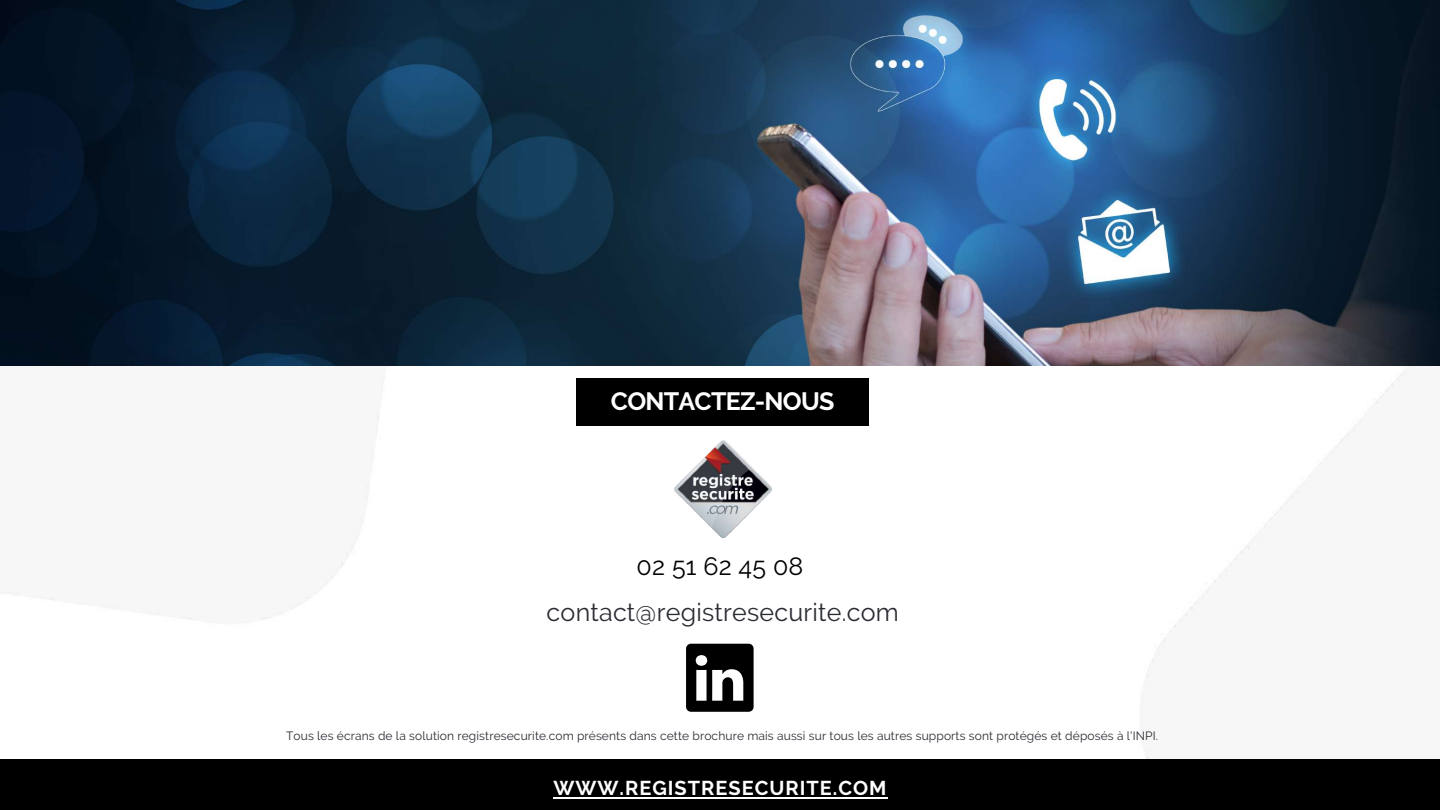
<style>
.page{position:relative;width:1440px;height:810px;background:#fff}
.page>*{position:absolute;margin:0;border:0;box-sizing:border-box;transform-origin:0 0}
.t1{font:25px "Raleway";letter-spacing:.01em;color:#2a2c33}
.t2{font:700 25px "Raleway";letter-spacing:-.03em;color:#fff}
.t3{font:25px "Raleway";letter-spacing:.01em;color:#000}
.t4{font:700 20px "Raleway";letter-spacing:.05em;color:#fff}
.t5{font:12px "Raleway";letter-spacing:.01em;color:#2a2c33}
</style>
<div class="page">
<div style="left:576px;top:378px;width:293px;height:48px;background:#000"></div>
<svg style="left:686px;top:644px;width:68px;height:68px"></svg>
<img style="left:1132px;top:365px;width:308px;height:395px">
<img style="left:0;top:0;width:1440px;height:365px">
<div style="left:0;top:760px;width:1440px;height:50px;background:#000"></div>
<img style="left:674px;top:440px;width:97px;height:97px">
<hr style="left:553px;top:797px;width:335px;height:1px;background:#fff">
<h1 class="t2" style="left:611px;top:387px;width:225px">CONTACTEZ-NOUS</h1>
<h1 class="t3" style="left:637px;top:551px;width:168px">02 51 62 45 08</h1>
<h1 class="t1" style="left:547px;top:597px;width:354px">contact@registresecurite.com</h1>
<p class="t5" style="left:286px;top:729px;width:874px">Tous les écrans de la solution registresecurite.com présents dans cette brochure mais aussi sur tous les autres supports sont protégés et déposés à l'INPI.</p>
<h2 class="t4" style="left:553px;top:776px;width:335px">WWW.REGISTRESECURITE.COM</h2>
</div>
